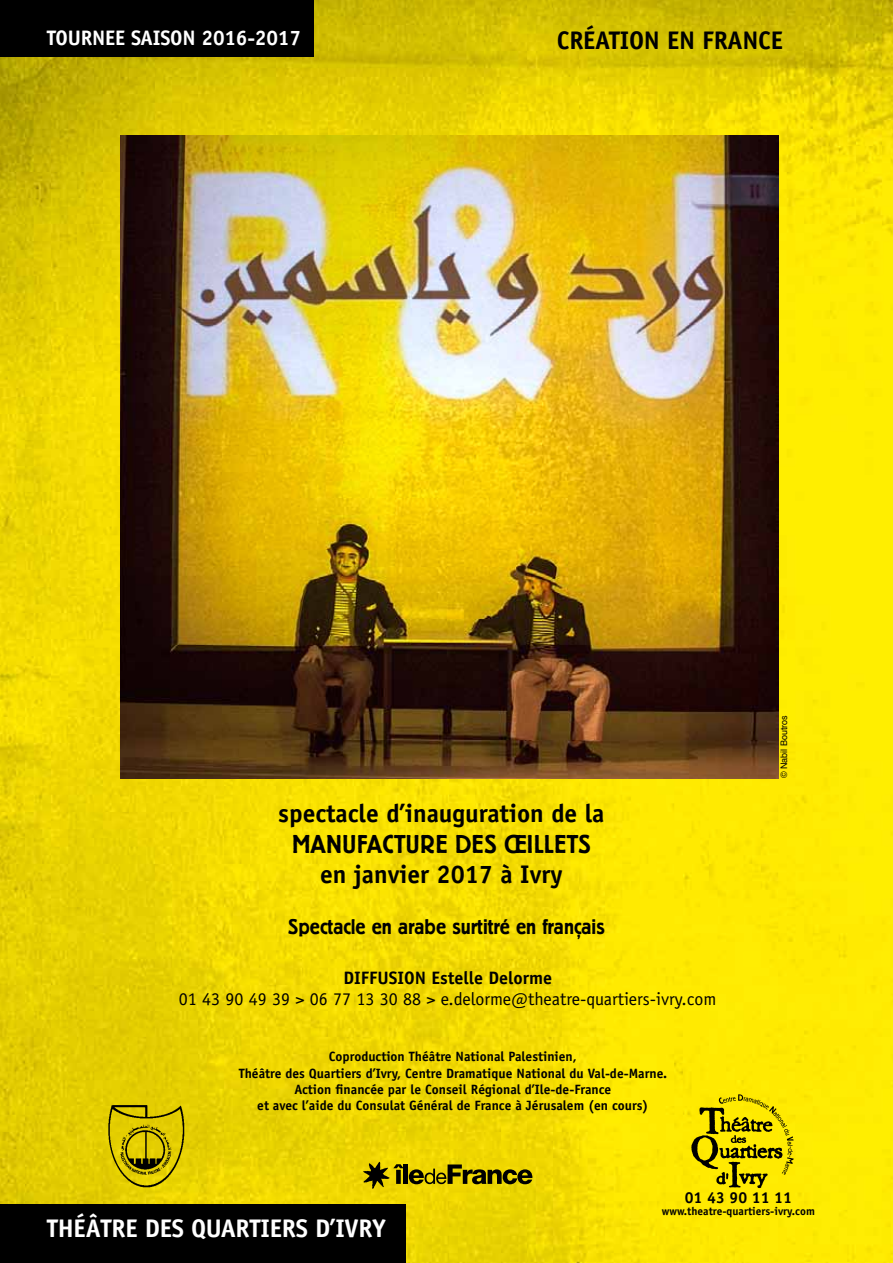
<style>
.page{position:relative;width:893px;height:1263px;background:#fff}
.page>*{position:absolute;margin:0;border:0;box-sizing:border-box;transform-origin:0 0}
.t1{font:700 25.5px "Officina Sans";color:#000}
.t2{font:700 25.5px "Officina Sans";color:#fff}
.t3{font:500 25.5px "Berliner Grotesk";color:#000}
.t4{font:500 21px "Berliner Grotesk";color:#000}
.t5{font:700 21px "Officina Sans";letter-spacing:-.01em;color:#fff}
.t6{font:18px "Officina Sans";color:#000}
.t7{font:700 18px "Officina Sans";color:#000}
.t8{font:700 15.9px "Officina Sans";color:#000}
.t9{font:700 13.5px/16.2px "Officina Sans";color:#000;text-align:center}
.t10{font:700 11.4px "Officina Sans";color:#000}
.t11{font:9px "Helvetica";color:#000}
</style>
<div class="page">
<img style="left:0;top:0;width:893px;height:1263px">
<img style="left:108px;top:1104px;width:76px;height:84px">
<svg style="left:363px;top:1162px;width:169px;height:27px;background:#9c8c01"></svg>
<img style="left:120px;top:136px;width:658px;height:642px">
<div style="left:0;top:0;width:313px;height:57px;background:#000"></div>
<div style="left:0;top:1204px;width:405px;height:59px;background:#000"></div>
<svg style="left:691px;top:1094px;width:103px;height:94px;background:#c8b800"></svg>
<h2 class="t5" style="left:47px;top:25px;width:256px">TOURNEE SAISON 2016-2017</h2>
<h1 class="t1" style="left:557px;top:24px;width:52px">création</h1>
<h1 class="t1" style="left:667px;top:24px;width:50px">en france</h1>
<p class="t11" style="left:777px;top:778px;width:65px;rotate:-90deg">© Nabil Boutros</p>
<h1 class="t1" style="left:278px;top:798px;width:328px">spectacle d’inauguration de la</h1>
<h1 class="t3" style="left:292px;top:830px;width:300px">MANUFACTURE DES ŒILLETS</h1>
<h1 class="t1" style="left:320px;top:859px;width:244px">en janvier 2017 à Ivry</h1>
<h2 class="t4" style="left:288px;top:915px;width:318px">Spectacle en arabe surtitré en français</h2>
<h3 class="t7" style="left:343px;top:966px;width:210px">DIFFUSION Estelle Delorme</h3>
<h3 class="t6" style="left:179px;top:989px;width:539px">01 43 90 49 39 &gt; 06 77 13 30 88 &gt; e.delorme@theatre-quartiers-ivry.com</h3>
<p class="t9" style="left:239px;top:1048px;width:430px">Coproduction Théâtre National Palestinien,<br>Théâtre des Quartiers d’Ivry, Centre Dramatique National du Val-de-Marne.<br>Action financée par le Conseil Régional d’Ile-de-France<br>et avec l’aide du Consulat Général de France à Jérusalem (en cours)</p>
<h1 class="t2" style="left:47px;top:1212px;width:67px">Théâtre</h1>
<h1 class="t2" style="left:145px;top:1212px;width:14px">des</h1>
<h1 class="t2" style="left:191px;top:1212px;width:14px">quartiers</h1>
<h1 class="t2" style="left:315px;top:1212px;width:71px">d’Ivry</h1>
<p class="t8" style="left:685px;top:1188px;width:109px">01 43 90 11 11</p>
<p class="t10" style="left:662px;top:1204px;width:154px">www.theatre-quartiers-ivry.com</p>
</div>
